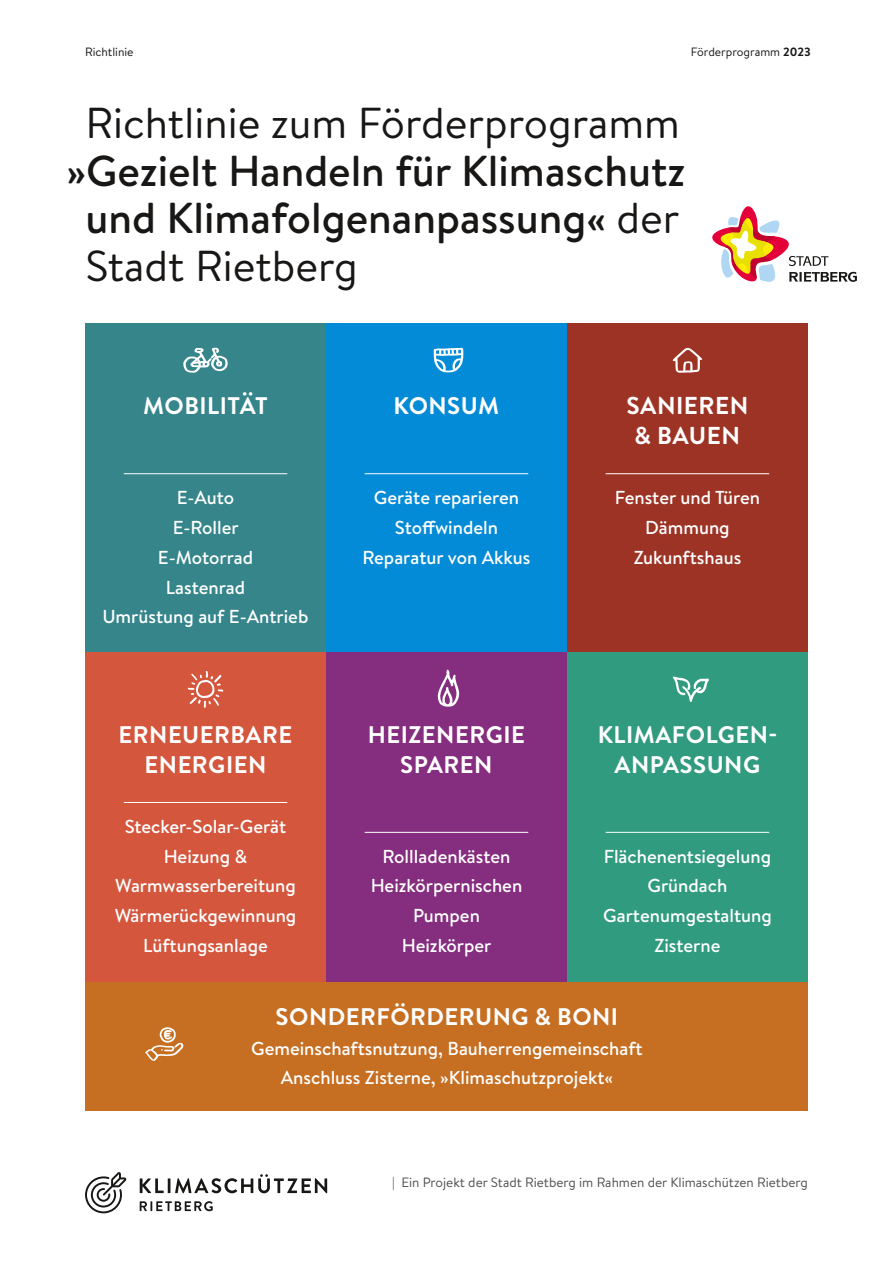
<style>
.page{position:relative;width:893px;height:1263px;background:#fff}
.page>*{position:absolute;margin:0;border:0;box-sizing:border-box;transform-origin:0 0}
.t1{font:500 43.2px/47.5px "Brandon Text";color:#181716}
.t2{font:43.2px "Brandon Text";color:#181716}
.t3{font:700 24.45px/29.8px "Brandon Text";letter-spacing:.02em;color:#fff;text-align:center}
.t4{font:700 24px/29.8px "Brandon Text";letter-spacing:.02em;color:#fff;text-align:center}
.t5{font:500 18.75px/29.8px "Brandon Text";color:#fff;text-align:center}
.t6{font:13.5px "Brandon Text";color:#50514f}
.t7{font:12px "Brandon Text";color:#181716}
.s1{font-weight:700}
.s2{font-weight:400}
</style>
<div class="page">
<div style="left:85px;top:323px;width:241px;height:329px;background:#35858b"></div>
<div style="left:326px;top:323px;width:241px;height:329px;background:#048bd7"></div>
<div style="left:567px;top:323px;width:241px;height:329px;background:#9d3325"></div>
<svg style="left:140px;top:1201px;width:73px;height:10px"></svg>
<svg style="left:140px;top:1174px;width:187px;height:19px"></svg>
<svg style="left:85px;top:1172px;width:41px;height:41px"></svg>
<svg style="left:712px;top:206px;width:145px;height:76px"></svg>
<svg style="left:434px;top:348px;width:29px;height:24px"></svg>
<svg style="left:673px;top:348px;width:29px;height:25px"></svg>
<svg style="left:183px;top:348px;width:45px;height:25px"></svg>
<div style="left:85px;top:981px;width:723px;height:130px;background:#c66e22"></div>
<div style="left:85px;top:652px;width:241px;height:329px;background:#d3563d"></div>
<div style="left:326px;top:652px;width:241px;height:329px;background:#852d7f"></div>
<div style="left:567px;top:652px;width:241px;height:329px;background:#319b7f"></div>
<hr style="left:124px;top:473px;width:163px;height:1px;background:#fff">
<hr style="left:124px;top:802px;width:163px;height:1px;background:#fff">
<hr style="left:365px;top:832px;width:163px;height:1px;background:#fff">
<hr style="left:365px;top:473px;width:163px;height:1px;background:#fff">
<hr style="left:606px;top:832px;width:163px;height:1px;background:#fff">
<hr style="left:606px;top:473px;width:163px;height:1px;background:#fff">
<svg style="left:145px;top:1027px;width:38px;height:34px"></svg>
<svg style="left:188px;top:671px;width:35px;height:37px"></svg>
<svg style="left:673px;top:676px;width:36px;height:26px"></svg>
<svg style="left:438px;top:669px;width:21px;height:38px"></svg>
<p class="t7" style="left:85px;top:43px;width:50px">Richtlinie</p>
<p class="t7" style="left:691px;top:43px;width:121px">Förderprogramm <span class="s1">2023</span></p>
<h1 class="t2" style="left:85px;top:94px;width:596px">Richtlinie zum Förderprogramm</h1>
<h1 class="t1" style="left:85px;top:146px;width:601px;text-indent:-19px">»Gezielt Handeln für Klimaschutz und Klimafolgenanpassung« <span class="s2">der<br>Stadt Rietberg</span></h1>
<p class="t4" style="left:143px;top:391px;width:126px">MOBILITÄT</p>
<p class="t5" style="left:103px;top:482px;width:207px">E-Auto<br>E-Roller<br>E-Motorrad<br>Lastenrad<br>Umrüstung auf E-Antrieb</p>
<p class="t4" style="left:119px;top:719px;width:175px">ERNEUERBARE<br>ENERGIEN</p>
<p class="t5" style="left:115px;top:811px;width:183px">Stecker-Solar-Gerät<br>Heizung &amp;<br>Warmwasserbereitung<br>Wärmerückgewinnung<br>Lüftungsanlage</p>
<p class="t4" style="left:394px;top:391px;width:107px">KONSUM</p>
<p class="t5" style="left:362px;top:482px;width:169px">Geräte reparieren<br>Stoffwindeln<br>Reparatur von Akkus</p>
<p class="t4" style="left:368px;top:719px;width:158px">HEIZENERGIE<br>SPAREN</p>
<p class="t5" style="left:371px;top:841px;width:153px">Rollladenkästen<br>Heizkörpernischen<br>Pumpen<br>Heizkörper</p>
<h2 class="t3" style="left:626px;top:390px;width:123px">SANIEREN &amp; BAUEN</h2>
<p class="t5" style="left:615px;top:482px;width:147px">Fenster und Türen<br>Dämmung<br>Zukunftshaus</p>
<p class="t4" style="left:598px;top:719px;width:181px">KLIMAFOLGEN-<br>ANPASSUNG</p>
<p class="t5" style="left:603px;top:841px;width:170px">Flächenentsiegelung<br>Gründach<br>Gartenumgestaltung<br>Zisterne</p>
<p class="t4" style="left:276px;top:1001px;width:344px">SONDERFÖRDERUNG &amp; BONI</p>
<p class="t5" style="left:251px;top:1033px;width:393px">Gemeinschaftsnutzung, Bauherrengemeinschaft<br>Anschluss Zisterne, »Klimaschutzprojekt«</p>
<p class="t6" style="left:392px;top:1173px;width:417px">| Ein Projekt der Stadt Rietberg im Rahmen der Klimaschützen Rietberg</p>
</div>
